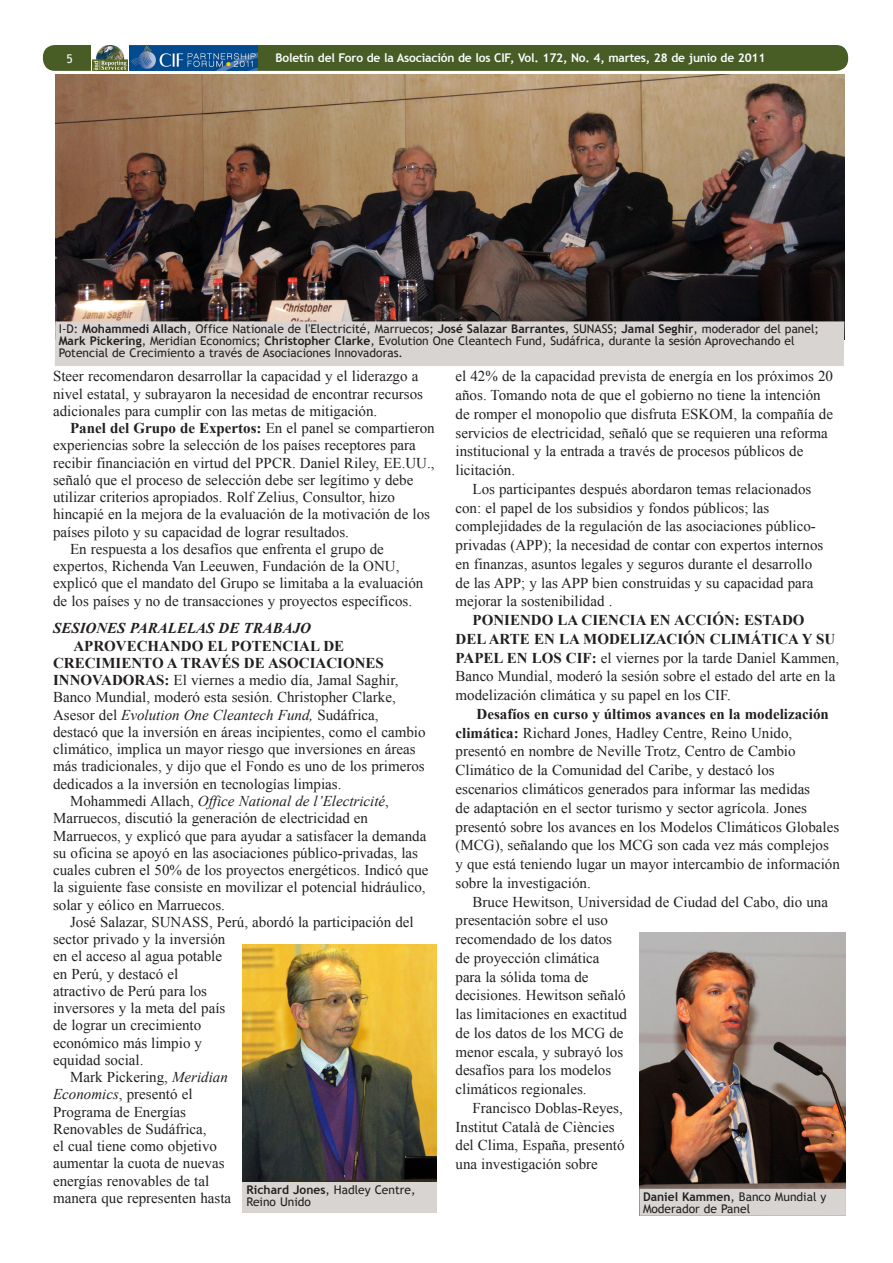
<style>
.page{position:relative;width:893px;height:1263px;background:#fff}
.page>*{position:absolute;margin:0;border:0;box-sizing:border-box;transform-origin:0 0}
.ENB_-_Body{font:15px/17.2px "Times New Roman";color:#231f20}
.ENB_-_Headline_3{font:italic 700 15px "Times New Roman";color:#231f20}
.Image_caption{font:12px/12px "Trebuchet MS";color:#231f20}
.t1{font:700 12px "Trebuchet MS";letter-spacing:-.015em;color:#fbfdfe}
.t2{font:12px "Trebuchet MS";color:#fff}
.s1{font-weight:700}
.s2{font-style:italic}
</style>
<div class="page">
<div style="left:43px;top:45px;width:805px;height:26px;background:#485c26;border-radius:12px"></div>
<div style="left:91px;top:44px;width:38px;height:27px;background:#fff"></div>
<img style="left:92px;top:45px;width:36px;height:26px">
<div style="left:128px;top:45px;width:130px;height:26px;background:#014c8f"></div>
<img style="left:130px;top:45px;width:127px;height:26px">
<img style="left:639px;top:932px;width:207px;height:257px">
<div style="left:639px;top:1189px;width:207px;height:27px;background:#d7d4d2"></div>
<img style="left:242px;top:944px;width:194px;height:238px">
<div style="left:242px;top:1182px;width:194px;height:31px;background:#d7d4d2"></div>
<img style="left:55px;top:75px;width:789px;height:246px">
<div style="left:55px;top:321px;width:789px;height:45px;background:#d7d4d2"></div>
<p class="t2" style="left:67px;top:51px;width:8px">5</p>
<p class="t1" style="left:276px;top:50px;width:491px">Boletín del Foro de la Asociación de los CIF, Vol. 172, No. 4, martes, 28 de junio de 2011</p>
<p class="Image_caption" style="left:59px;top:323px;width:762px">I-D: <span class="s1">Mohammedi Allach</span>, Office Nationale de l'Electricité, Marruecos; <span class="s1">José Salazar Barrantes</span>, SUNASS; <span class="s1">Jamal Seghir</span>, moderador del panel;<br><span class="s1">Mark Pickering</span>, Meridian Economics; <span class="s1">Christopher Clarke</span>, Evolution One Cleantech Fund, Sudáfrica, durante la sesión Aprovechando el<br>Potencial de Crecimiento a través de Asociaciones Innovadoras.</p>
<p class="ENB_-_Body" style="left:53px;top:368px;width:371px">Steer recomendaron desarrollar la capacidad y el liderazgo a nivel estatal, y subrayaron la necesidad de encontrar recursos adicionales para cumplir con las metas de mitigación.</p>
<p class="ENB_-_Body" style="left:53px;top:419px;width:383px;text-indent:17px"><span class="s1">Panel del Grupo de Expertos:</span> En el panel se compartieron experiencias sobre la selección de los países receptores para recibir financiación en virtud del PPCR. Daniel Riley, EE.UU., señaló que el proceso de selección debe ser legítimo y debe utilizar criterios apropiados. Rolf Zelius, Consultor, hizo hincapié en la mejora de la evaluación de la motivación de los países piloto y su capacidad de lograr resultados.</p>
<p class="ENB_-_Body" style="left:53px;top:540px;width:372px;text-indent:17px">En respuesta a los desafíos que enfrenta el grupo de expertos, Richenda Van Leeuwen, Fundación de la ONU, explicó que el mandato del Grupo se limitaba a la evaluación de los países y no de transacciones y proyectos específicos.</p>
<p class="ENB_-_Headline_3" style="left:53px;top:618px;width:260px">SESIONES PARALELAS DE TRABAJO</p>
<p class="ENB_-_Body" style="left:53px;top:637px;width:374px;text-indent:20px"><span class="s1">APROVECHANDO EL POTENCIAL DE CRECIMIENTO A TRAVÉS DE ASOCIACIONES INNOVADORAS:</span> El viernes a medio día, Jamal Saghir, Banco Mundial, moderó esta sesión. Christopher Clarke, Asesor del <span class="s2">Evolution One Cleantech Fund,</span> Sudáfrica, destacó que la inversión en áreas incipientes, como el cambio climático, implica un mayor riesgo que inversiones en áreas más tradicionales, y dijo que el Fondo es uno de los primeros dedicados a la inversión en tecnologías limpias.</p>
<p class="ENB_-_Body" style="left:53px;top:792px;width:377px;text-indent:17px">Mohammedi Allach, <span class="s2">Office National de l’Electricité</span>, Marruecos, discutió la generación de electricidad en Marruecos, y explicó que para ayudar a satisfacer la demanda su oficina se apoyó en las asociaciones público-privadas, las cuales cubren el 50% de los proyectos energéticos. Indicó que la siguiente fase consiste en movilizar el potencial hidráulico, solar y eólico en Marruecos.</p>
<p class="ENB_-_Body" style="left:53px;top:913px;width:362px;text-indent:17px">José Salazar, SUNASS, Perú, abordó la participación del sector privado y la inversión<br>en el acceso al agua potable<br>en Perú, y destacó el<br>atractivo de Perú para los<br>inversores y la meta del país<br>de lograr un crecimiento<br>económico más limpio y<br>equidad social.</p>
<p class="ENB_-_Body" style="left:53px;top:1068px;width:180px;text-indent:17px">Mark Pickering, <span class="s2">Meridian<br>Economics</span>, presentó el<br>Programa de Energías<br>Renovables de Sudáfrica,<br>el cual tiene como objetivo aumentar la cuota de nuevas energías renovables de tal manera que representen hasta</p>
<p class="Image_caption" style="left:247px;top:1183px;width:170px"><span class="s1">Richard Jones</span>, Hadley Centre,<br>Reino Unido</p>
<p class="ENB_-_Body" style="left:455px;top:367px;width:379px;line-height:18.8px">el 42% de la capacidad prevista de energía en los próximos 20 años. Tomando nota de que el gobierno no tiene la intención de romper el monopolio que disfruta ESKOM, la compañía de servicios de electricidad, señaló que se requieren una reforma institucional y la entrada a través de procesos públicos de licitación.</p>
<p class="ENB_-_Body" style="left:455px;top:479px;width:369px;line-height:18.8px;text-indent:17px">Los participantes después abordaron temas relacionados con: el papel de los subsidios y fondos públicos; las complejidades de la regulación de las asociaciones público&shy;privadas (APP); la necesidad de contar con expertos internos en finanzas, asuntos legales y seguros durante el desarrollo de las APP; y las APP bien construidas y su capacidad para mejorar la sostenibilidad .</p>
<p class="ENB_-_Body" style="left:455px;top:611px;width:385px;line-height:18.8px;text-indent:17px"><span class="s1">PONIENDO LA CIENCIA EN ACCIÓN: ESTADO<br>DEL ARTE EN LA MODELIZACIÓN CLIMÁTICA Y SU PAPEL EN LOS CIF:</span> el viernes por la tarde Daniel Kammen, Banco Mundial, moderó la sesión sobre el estado del arte en la modelización climática y su papel en los CIF.</p>
<p class="ENB_-_Body" style="left:455px;top:704px;width:386px;line-height:18.8px;text-indent:21px"><span class="s1">Desafíos en curso y últimos avances en la modelización climática:</span> Richard Jones, Hadley Centre, Reino Unido, presentó en nombre de Neville Trotz, Centro de Cambio Climático de la Comunidad del Caribe, y destacó los escenarios climáticos generados para informar las medidas<br>de adaptación en el sector turismo y sector agrícola. Jones presentó sobre los avances en los Modelos Climáticos Globales (MCG), señalando que los MCG son cada vez más complejos y que está teniendo lugar un mayor intercambio de información sobre la investigación.</p>
<p class="ENB_-_Body" style="left:455px;top:892px;width:374px;line-height:18.8px;text-indent:17px">Bruce Hewitson, Universidad de Ciudad del Cabo, dio una presentación sobre el uso<br>recomendado de los datos<br>de proyección climática<br>para la sólida toma de<br>decisiones. Hewitson señaló<br>las limitaciones en exactitud<br>de los datos de los MCG de<br>menor escala, y subrayó los<br>desafíos para los modelos<br>climáticos regionales.</p>
<p class="ENB_-_Body" style="left:455px;top:1098px;width:171px;line-height:18.8px;text-indent:17px">Francisco Doblas-Reyes,<br>Institut Català de Ciències del Clima, España, presentó una investigación sobre</p>
<p class="Image_caption" style="left:643px;top:1191px;width:185px"><span class="s1">Daniel Kammen</span>, Banco Mundial y<br>Moderador de Panel</p>
</div>
